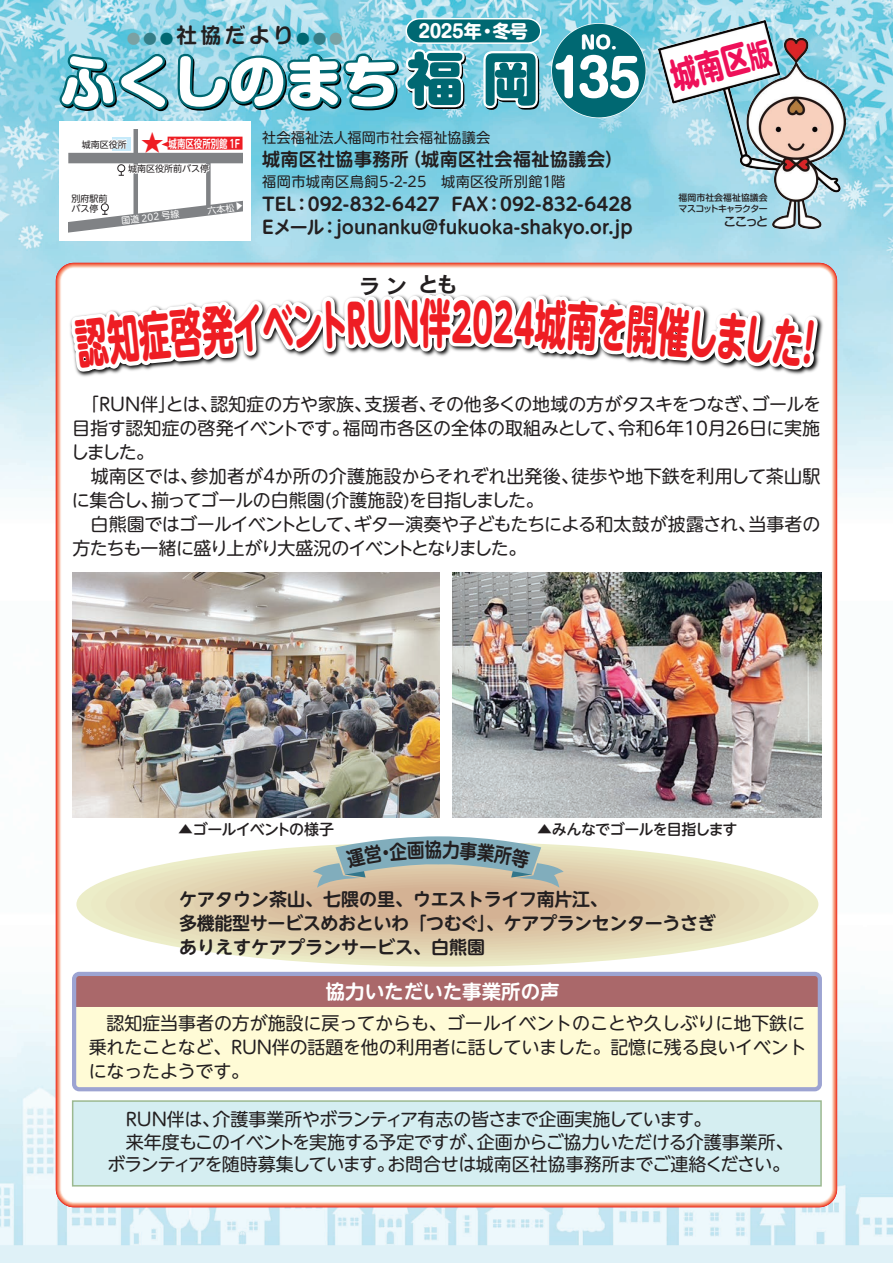
<style>
.page{position:relative;width:893px;height:1263px;background:#fff}
.page>*{position:absolute;margin:0;border:0;box-sizing:border-box;transform-origin:0 0}
.t1{font:800 56.55px "Shin M Go Pro";color:#fff}
.t2{font:800 56.55px "Shin M Go Pro";color:#006872}
.t3{font:700 52.5px "UD Shin M Go Pro";color:#ee1d23;scale:.6 1}
.t4{font:700 50.7px "Shin M Go Pro";color:#fff}
.t5{font:700 35.25px "UD Shin M Go Pro";color:#ee1059;scale:.75 1}
.t6{font:21px "Rodin Pro N B";color:#231f20}
.t7{font:700 20.7px "Shin M Go Pro De";letter-spacing:.17em;color:#231f20}
.t8{font:700 19.5px "UD Shin M Go Pro De";color:#fff}
.t9{font:700 19.5px "UD Shin M Go Pro De";color:#231f20;scale:.89 1}
.t10{font:18px/24px "UD Shin M Go Pro";letter-spacing:-.01em;color:#231f20}
.t11{font:18px/22.5px "UD Shin M Go Pro";letter-spacing:-.03em;color:#231f20}
.t12{font:700 18px/24px "UD Shin M Go Pro De";letter-spacing:-.02em;color:#231f20}
.t13{font:700 18px/22.5px "UD Shin M Go Pro De";color:#231f20}
.t14{font:700 18px "UD Shin M Go Pro De";letter-spacing:.025em;color:#231f20}
.t15{font:700 18px "Shin M Go Pro";letter-spacing:-.02em;color:#fff}
.t16{font:700 17.25px "Shin M Go Pro";color:#fff}
.t17{font:500 15px "UD Shin M Go Pro";letter-spacing:-.055em;color:#231f20}
.t18{font:14.25px "UD Shin M Go Pro";letter-spacing:.01em;color:#231f20}
.t19{font:500 12px "Shin M Go Pro";color:#231f20}
.t20{font:700 11.25px "UD Shin M Go Pro De";color:#fff;scale:.75 1}
.t21{font:9px/10.2px "UD Shin M Go Pro";color:#231f20}
.t22{font:9px "UD Shin M Go Pro";color:#fff}
.t23{font:500 8.85px/10.6px "Shin M Go Pro";letter-spacing:-.035em;color:#231f20}
.s1{font-family:"Ryumin Pro";font-weight:300;font-size:13.8px;color:#7ca1a3}
.s2{font-family:"Ryumin Pro";font-weight:300;font-size:13.8px;color:#347d87}
.s3{font-family:"Ryumin Pro";font-weight:300;font-size:13.8px;color:#006872}
.s4{font-family:"UD Shin M Go Pro";font-weight:400;font-size:22.5px;color:#ee1d23}
.s5{font-size:30px}
</style>
<div class="page">
<img style="left:0;top:0;width:893px;height:1263px">
<div style="left:61px;top:268px;width:771px;height:934px;background:#fff;border-radius:13px"></div>
<div style="left:72px;top:1100px;width:750px;height:86px;background:#d5eef1;border:2px solid #9cb990"></div>
<img style="left:48px;top:290px;width:788px;height:104px">
<svg style="left:387px;top:1183px;width:38px;height:80px"></svg>
<img style="left:819px;top:20px;width:27px;height:208px">
<img style="left:57px;top:0;width:762px;height:1172px">
<p class="t7" style="left:127px;top:18px;width:218px"><span class="s1">●</span><span class="s2">●</span><span class="s3">●</span>社協だより<span class="s3">●</span><span class="s2">●</span><span class="s1">●</span></p>
<h1 class="t1" style="left:59px;top:35px;width:341px">ふくしのまち</h1>
<p class="t15" style="left:418px;top:16px;width:111px">2025年・冬号</p>
<h1 class="t2" style="left:407px;top:33px;width:134px">福 岡</h1>
<p class="t16" style="left:581px;top:28px;width:38px">NO.</p>
<h3 class="t4" style="left:551px;top:37px;width:91px">135</h3>
<p class="t21" style="left:82px;top:139px;width:46px">城南区役所</p>
<p class="t20" style="left:141px;top:134px;width:134px"><span class="s4">★</span> 城南区役所別館 1F</p>
<p class="t21" style="left:128px;top:163px;width:82px">城南区役所前バス停</p>
<p class="t21" style="left:71px;top:193px;width:37px">別府駅前バス停</p>
<p class="t22" style="left:121px;top:213px;width:60px;rotate:-6deg">国道 202 号線</p>
<p class="t18" style="left:262px;top:126px;width:230px">社会福祉法人福岡市社会福祉協議会</p>
<p class="t14" style="left:262px;top:145px;width:362px">城南区社協事務所（城南区社会福祉協議会）</p>
<p class="t18" style="left:262px;top:170px;width:305px">福岡市城南区鳥飼5-2-25　城南区役所別館1階</p>
<p class="t13" style="left:262px;top:192px;width:372px">TEL：092-832-6427 FAX：092-832-6428<br>Eメール：jounanku@fukuoka-shakyo.or.jp</p>
<p class="t6" style="left:359px;top:272px;width:49px">ラ ン</p>
<h2 class="t3" style="left:420px;top:280px;width:54px">伴</h2>
<h3 class="t5" style="left:664px;top:49px;width:137px;rotate:-15deg">城南区<span class="s5">版</span></h3>
<p class="t23" style="left:678px;top:191px;width:91px">福岡市社会福祉協議会マスコットキャラクター</p>
<p class="t19" style="left:724px;top:212px;width:46px">ここっと</p>
<p class="t10" style="left:71px;top:391px;width:752px">　「RUN伴」とは、認知症の方や家族、支援者、その他多くの地域の方がタスキをつなぎ、ゴールを目指す認知症の啓発イベントです。福岡市各区の全体の取組みとして、令和6年10月26日に実施しました。<br>　城南区では、参加者が４か所の介護施設からそれぞれ出発後、徒歩や地下鉄を利用して茶山駅に集合し、揃ってゴールの白熊園(介護施設)を目指しました。<br>　白熊園ではゴールイベントとして、ギター演奏や子どもたちによる和太鼓が披露され、当事者の方たちも一緒に盛り上がり大盛況のイベントとなりました。</p>
<p class="t17" style="left:178px;top:817px;width:158px">▲ゴールイベントの様子</p>
<p class="t17" style="left:537px;top:817px;width:202px">▲みんなでゴールを目指します</p>
<p class="t9" style="left:425px;top:834px;width:21px">協</p>
<p class="t12" style="left:179px;top:887px;width:538px">ケアタウン茶山、七隈の里、ウエストライフ南片江、<br>多機能型サービスめおといわ「つむぐ」、ケアプランセンターうさぎありえすケアプランサービス、白熊園</p>
<p class="t8" style="left:326px;top:975px;width:235px">協力いただいた事業所の声</p>
<p class="t10" style="left:89px;top:1010px;width:719px;text-align:justify;text-indent:18px">認知症当事者の方が施設に戻ってからも、ゴールイベントのことや久しぶりに地下鉄に乗れたことなど、RUN伴の話題を他の利用者に話していました。記憶に残る良いイベントになったようです。</p>
<p class="t11" style="left:107px;top:1107px;width:688px">　RUN伴は、介護事業所やボランティア有志の皆さまで企画実施しています。<br>　来年度もこのイベントを実施する予定ですが、企画からご協力いただける介護事業所、ボランティアを随時募集しています。お問合せは城南区社協事務所までご連絡ください。</p>
</div>
